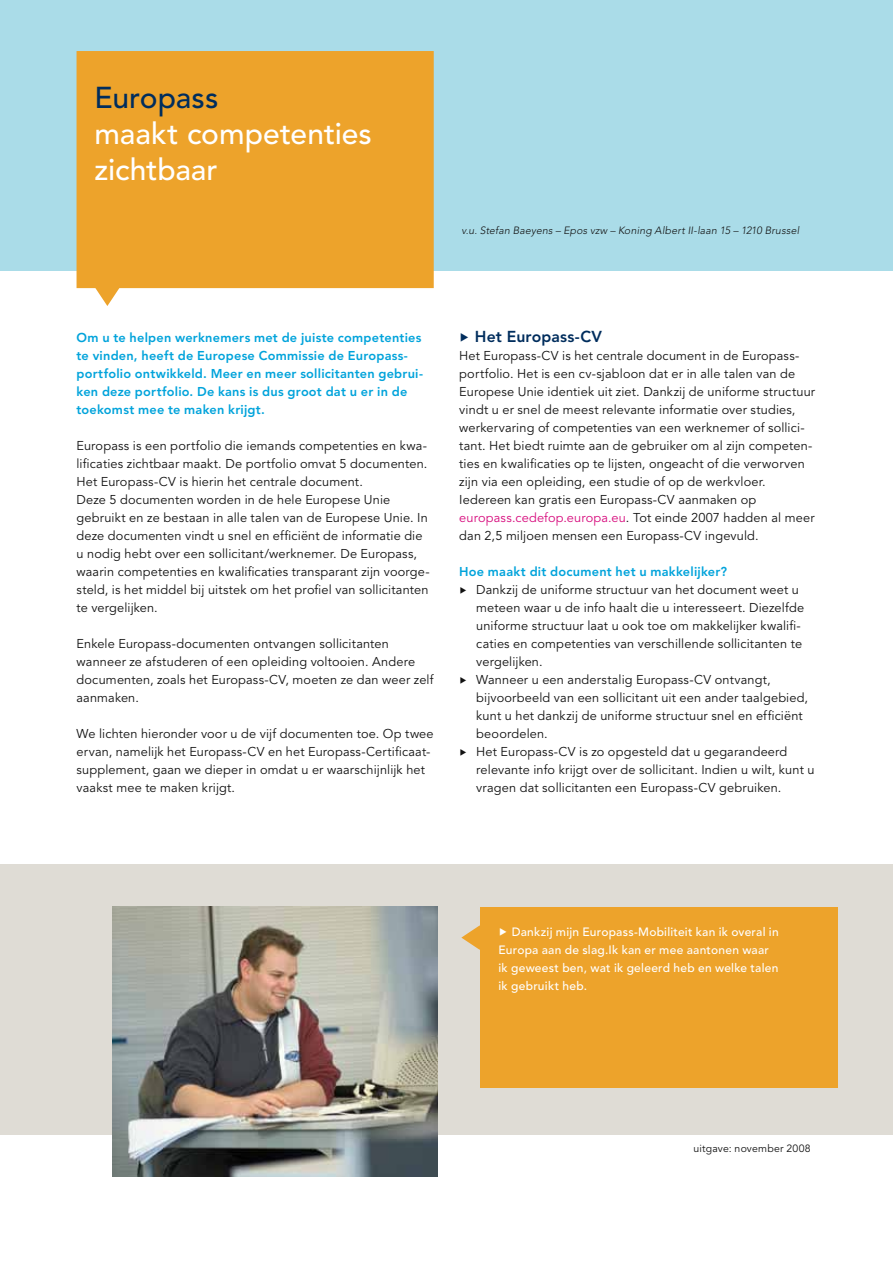
<style>
.page{position:relative;width:893px;height:1263px;background:#fff}
.page>*{position:absolute;margin:0;border:0;box-sizing:border-box;transform-origin:0 0}
.t1{font:500 30px/36px "Avenir LT";color:#fff}
.t2{font:500 30px "Avenir LT";color:#002d5d}
.t3{font:800 15.75px "Avenir LT";letter-spacing:.01em;color:#002d5d}
.t4{font:12.75px/18px "Avenir LT";letter-spacing:.015em;color:#121212}
.t5{font:800 12.75px/18px "Avenir LT";letter-spacing:.02em;color:#00a3db}
.t6{font:500 12px/18px "Avenir LT";letter-spacing:.02em;color:#fff}
.t7{font:italic 300 10.5px "Avenir LT";letter-spacing:.02em;color:#121212}
.t8{font:10.5px "Avenir LT";letter-spacing:.02em;color:#121212}
.s1{color:#d70b7d}
</style>
<div class="page">
<div style="left:0;top:864px;width:893px;height:270px;background:#dfdcd5"></div>
<div style="left:0;top:0;width:893px;height:270px;background:#aadce8"></div>
<div style="left:77px;top:51px;width:357px;height:237px;background:#eda32b"></div>
<svg style="left:461px;top:925px;width:19px;height:25px"></svg>
<svg style="left:95px;top:288px;width:24px;height:18px"></svg>
<div style="left:480px;top:907px;width:358px;height:180px;background:#eda32b"></div>
<img style="left:113px;top:907px;width:325px;height:270px">
<h1 class="t2" style="left:95px;top:80px;width:125px">Europass</h1>
<h1 class="t1" style="left:95px;top:116px;width:279px">maakt competenties zichtbaar</h1>
<p class="t7" style="left:461px;top:224px;width:339px">v.u. Stefan Baeyens – Epos vzw – Koning Albert II-laan 15 – 1210 Brussel</p>
<p class="t5" style="left:77px;top:329px;width:348px">Om u te helpen werknemers met de juiste competenties te vinden, heeft de Europese Commissie de Europass&shy;portfolio ontwikkeld. Meer en meer sollicitanten gebrui&shy;ken deze portfolio. De kans is dus groot dat u er in de toekomst mee te maken krijgt.</p>
<p class="t4" style="left:77px;top:437px;width:355px">Europass is een portfolio die iemands competenties en kwa&shy;lificaties zichtbaar maakt. De portfolio omvat 5 documenten.<br>Het Europass-CV is hierin het centrale document.<br>Deze 5 documenten worden in de hele Europese Unie gebruikt en ze bestaan in alle talen van de Europese Unie. In deze documenten vindt u snel en efficiënt de informatie die u nodig hebt over een sollicitant/werknemer. De Europass, waarin competenties en kwalificaties transparant zijn voorge&shy;steld, is het middel bij uitstek om het profiel van sollicitanten te vergelijken.</p>
<p class="t4" style="left:77px;top:635px;width:359px">Enkele Europass-documenten ontvangen sollicitanten wanneer ze afstuderen of een opleiding voltooien. Andere documenten, zoals het Europass-CV, moeten ze dan weer zelf aanmaken.</p>
<p class="t4" style="left:77px;top:725px;width:359px">We lichten hieronder voor u de vijf documenten toe. Op twee ervan, namelijk het Europass-CV en het Europass-Certificaat&shy;supplement, gaan we dieper in omdat u er waarschijnlijk het vaakst mee te maken krijgt.</p>
<p class="t3" style="left:459px;top:327px;width:144px">▶ Het Europass-CV</p>
<p class="t4" style="left:459px;top:347px;width:357px">Het Europass-CV is het centrale document in de Europass&shy;portfolio. Het is een cv-sjabloon dat er in alle talen van de Europese Unie identiek uit ziet. Dankzij de uniforme structuur vindt u er snel de meest relevante informatie over studies, werkervaring of competenties van een werknemer of sollici&shy;tant. Het biedt ruimte aan de gebruiker om al zijn competen&shy;ties en kwalificaties op te lijsten, ongeacht of die verworven zijn via een opleiding, een studie of op de werkvloer.<br>Iedereen kan gratis een Europass-CV aanmaken op <span class="s1">europass.cedefop.europa.eu</span>. Tot einde 2007 hadden al meer dan 2,5 miljoen mensen een Europass-CV ingevuld.</p>
<p class="t5" style="left:459px;top:563px;width:269px">Hoe maakt dit document het u makkelijker?</p>
<p class="t4" style="left:459px;top:581px;width:341px">▶ Dankzij de uniforme structuur van het document weet u</p>
<p class="t4" style="left:476px;top:599px;width:329px">meteen waar u de info haalt die u interesseert. Diezelfde</p>
<p class="t4" style="left:476px;top:617px;width:326px">uniforme structuur laat u ook toe om makkelijker kwalifi-</p>
<p class="t4" style="left:476px;top:635px;width:327px">caties en competenties van verschillende sollicitanten te</p>
<p class="t4" style="left:476px;top:653px;width:68px">vergelijken.</p>
<p class="t4" style="left:459px;top:671px;width:313px">▶ Wanneer u een anderstalig Europass-CV ontvangt,</p>
<p class="t4" style="left:476px;top:689px;width:333px">bijvoorbeeld van een sollicitant uit een ander taalgebied,</p>
<p class="t4" style="left:476px;top:707px;width:328px">kunt u het dankzij de uniforme structuur snel en efficiënt</p>
<p class="t4" style="left:476px;top:725px;width:73px">beoordelen.</p>
<p class="t4" style="left:459px;top:743px;width:330px">▶ Het Europass-CV is zo opgesteld dat u gegarandeerd</p>
<p class="t4" style="left:476px;top:761px;width:340px">relevante info krijgt over de sollicitant. Indien u wilt, kunt u</p>
<p class="t4" style="left:476px;top:779px;width:307px">vragen dat sollicitanten een Europass-CV gebruiken.</p>
<p class="t6" style="left:498px;top:923px;width:282px">▶ Dankzij mijn Europass-Mobiliteit kan ik overal in Europa aan de slag.Ik kan er mee aantonen waar ik geweest ben, wat ik geleerd heb en welke talen ik gebruikt heb.</p>
<p class="t8" style="left:693px;top:1142px;width:119px">uitgave: november 2008</p>
</div>
